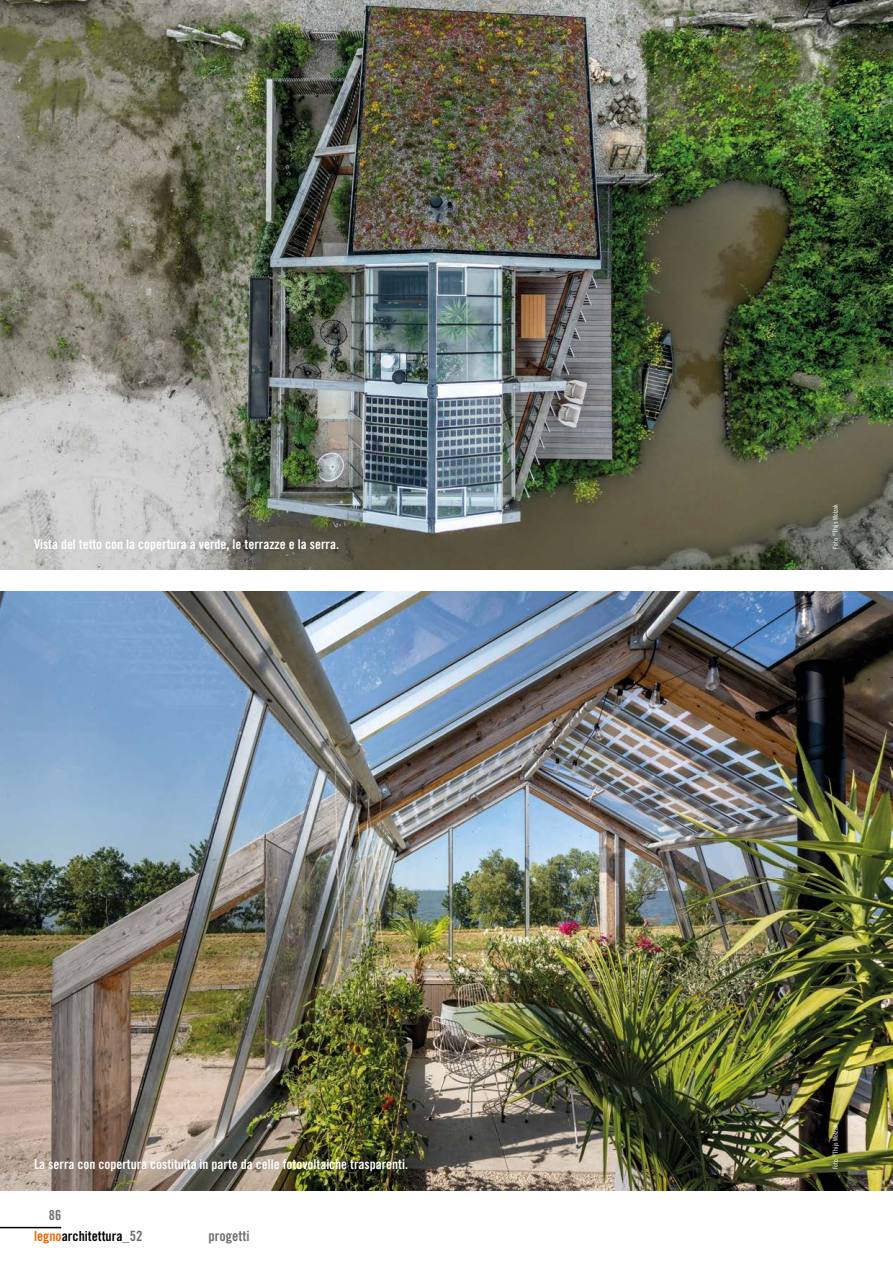
<style>
.page{position:relative;width:893px;height:1263px;background:#fff}
.page>*{position:absolute;margin:0;border:0;box-sizing:border-box;transform-origin:0 0}
.t1{font:14.25px "Trade Gothic LT Std Bd Cn 20";color:#706f6f}
.t2{font:13.8px/21.6px "Trade Gothic LT Std Bd Cn 20";color:#000}
.t3{font:13.5px "Trade Gothic LT Std Bd Cn 20";color:#fff}
.t4{font:6.75px "Trade Gothic LT Std Cn 18";color:#fff}
.s1{color:#706f6f}
.s2{color:#ec6608}
.s3{font-size:14.25px;color:#706f6f}
</style>
<div class="page">
<hr style="left:0;top:1227px;width:61px;height:1px;background:#000">
<img style="left:0;top:591px;width:893px;height:600px">
<img style="left:0;top:0;width:893px;height:570px">
<p class="t3" style="left:34px;top:535px;width:307px">Vista del tetto con la copertura a verde, le terrazze e la serra.</p>
<p class="t3" style="left:34px;top:1156px;width:375px">La serra con copertura costituita in parte da celle fotovoltaiche trasparenti.</p>
<p class="t2" style="left:34px;top:1204px;width:110px;text-indent:15px"><span class="s1">86 </span><span class="s2">legno</span>architettura<span class="s3">_52</span></p>
<p class="t1" style="left:208px;top:1227px;width:43px">progetti</p>
<p class="t4" style="left:831px;top:549px;width:46px;rotate:-90deg">Foto: <sup>©</sup>Thijs Wolzak</p>
<p class="t4" style="left:831px;top:1169px;width:46px;rotate:-90deg">Foto: <sup>©</sup>Thijs Wolzak</p>
</div>
